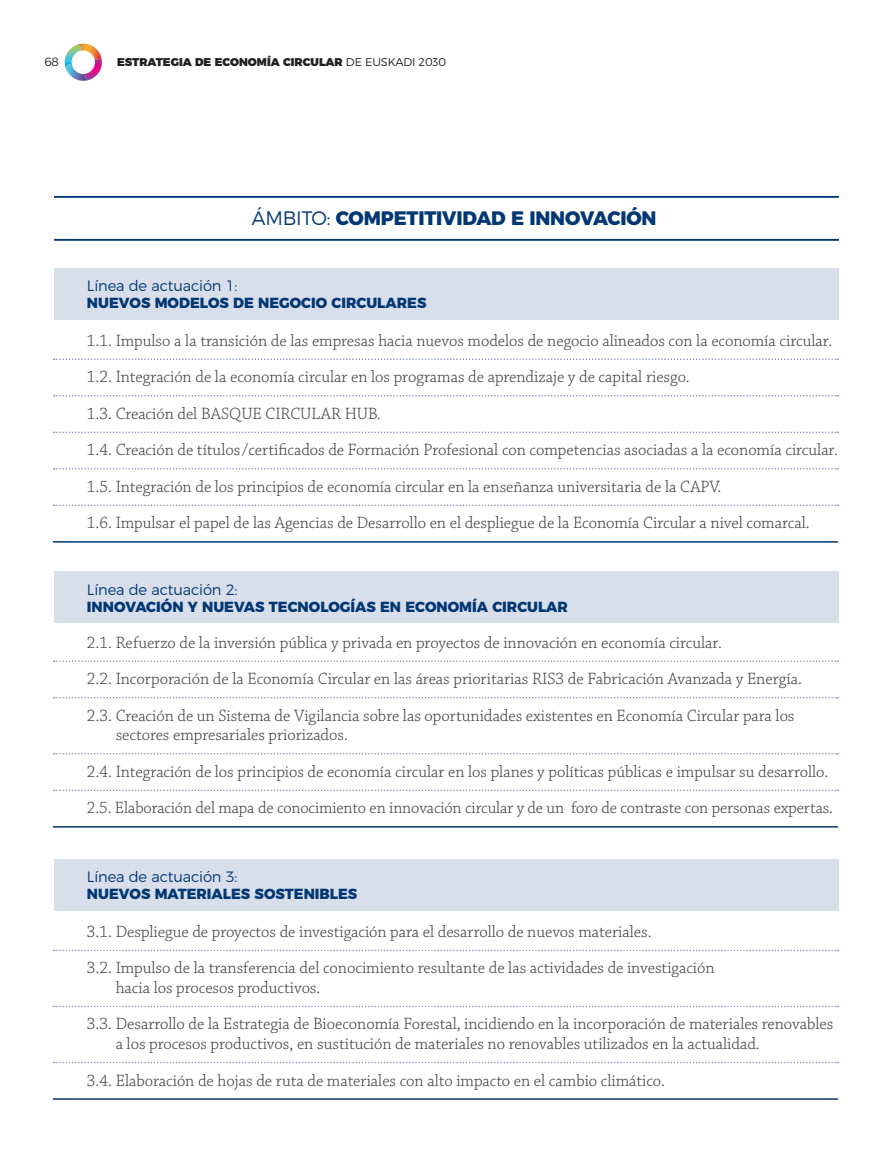
<style>
.page{position:relative;width:893px;height:1170px;background:#fff}
.page>*{position:absolute;margin:0;border:0;box-sizing:border-box;transform-origin:0 0}
.t1{font:800 19.5px "Montserrat";letter-spacing:-.01em;color:#013874}
.t2{font:300 17.25px/36.5px "Chaparral Pro";color:#3e3e3f}
.t3{font:300 15px "Montserrat";letter-spacing:-.01em;color:#013874}
.t4{font:800 14.7px "Montserrat";color:#013874}
.t5{font:300 12px "Montserrat";color:#231f20}
.t6{font:900 11.25px "Montserrat";color:#231f20}
.s1{font-weight:300}
</style>
<div class="page">
<svg style="left:64px;top:43px;width:38px;height:38px"></svg>
<svg style="left:54px;top:358px;width:784px;height:2px"></svg>
<svg style="left:54px;top:395px;width:784px;height:1px"></svg>
<svg style="left:54px;top:431px;width:784px;height:2px"></svg>
<svg style="left:54px;top:468px;width:784px;height:1px"></svg>
<svg style="left:54px;top:504px;width:784px;height:2px"></svg>
<hr style="left:53px;top:541px;width:785px;height:1px;background:#013874">
<svg style="left:54px;top:660px;width:784px;height:2px"></svg>
<svg style="left:54px;top:697px;width:784px;height:1px"></svg>
<svg style="left:54px;top:753px;width:784px;height:1px"></svg>
<svg style="left:54px;top:789px;width:784px;height:2px"></svg>
<hr style="left:53px;top:826px;width:785px;height:1px;background:#013874">
<svg style="left:54px;top:949px;width:784px;height:2px"></svg>
<svg style="left:54px;top:1005px;width:784px;height:2px"></svg>
<svg style="left:54px;top:1061px;width:784px;height:2px"></svg>
<hr style="left:53px;top:1098px;width:785px;height:1px;background:#013874">
<hr style="left:54px;top:239px;width:785px;height:2px;background:#013874">
<hr style="left:54px;top:196px;width:785px;height:2px;background:#013874">
<div style="left:54px;top:268px;width:785px;height:51px;background:#d9deeb"></div>
<div style="left:54px;top:571px;width:785px;height:52px;background:#d9deeb"></div>
<div style="left:54px;top:859px;width:785px;height:51px;background:#d9deeb"></div>
<p class="t5" style="left:44px;top:52px;width:16px">68</p>
<p class="t6" style="left:117px;top:53px;width:331px">ESTRATEGIA DE ECONOMÍA CIRCULAR <span class="s1">DE EUSKADI 2030</span></p>
<p class="t1" style="left:252px;top:202px;width:406px"><span class="s1">ÁMBITO:</span> COMPETITIVIDAD E INNOVACIÓN</p>
<p class="t3" style="left:87px;top:274px;width:152px">Línea de actuación 1:</p>
<p class="t4" style="left:87px;top:291px;width:341px">NUEVOS MODELOS DE NEGOCIO CIRCULARES</p>
<p class="t2" style="left:87px;top:323px;width:752px">1.1. Impulso a la transición de las empresas hacia nuevos modelos de negocio alineados con la economía circular.<br>1.2. Integración de la economía circular en los programas de aprendizaje y de capital riesgo.<br>1.3. Creación del BASQUE CIRCULAR HUB.<br>1.4. Creación de títulos/certificados de Formación Profesional con competencias asociadas a la economía circular.<br>1.5. Integración de los principios de economía circular en la enseñanza universitaria de la CAPV.<br>1.6. Impulsar el papel de las Agencias de Desarrollo en el despliegue de la Economía Circular a nivel comarcal.</p>
<p class="t3" style="left:87px;top:577px;width:152px">Línea de actuación 2:</p>
<p class="t4" style="left:87px;top:594px;width:482px">INNOVACIÓN Y NUEVAS TECNOLOGÍAS EN ECONOMÍA CIRCULAR</p>
<p class="t2" style="left:87px;top:624px;width:717px">2.1. Refuerzo de la inversión pública y privada en proyectos de innovación en economía circular.<br>2.2. Incorporación de la Economía Circular en las áreas prioritarias RIS3 de Fabricación Avanzada y Energía.<br>2.3. Creación de un Sistema de Vigilancia sobre las oportunidades existentes en Economía Circular para los</p>
<p class="t2" style="left:87px;top:717px;width:748px;text-indent:29px">sectores empresariales priorizados.<br>2.4. Integración de los principios de economía circular en los planes y políticas públicas e impulsar su desarrollo.<br>2.5. Elaboración del mapa de conocimiento en innovación circular y de un foro de contraste con personas expertas.</p>
<p class="t3" style="left:87px;top:865px;width:152px">Línea de actuación 3:</p>
<p class="t4" style="left:87px;top:882px;width:272px">NUEVOS MATERIALES SOSTENIBLES</p>
<p class="t2" style="left:87px;top:913px;width:629px">3.1. Despliegue de proyectos de investigación para el desarrollo de nuevos materiales.<br>3.2. Impulso de la transferencia del conocimiento resultante de las actividades de investigación</p>
<p class="t2" style="left:87px;top:969px;width:748px;text-indent:29px">hacia los procesos productivos.<br>3.3. Desarrollo de la Estrategia de Bioeconomía Forestal, incidiendo en la incorporación de materiales renovables</p>
<p class="t2" style="left:87px;top:1025px;width:674px;text-indent:29px">a los procesos productivos, en sustitución de materiales no renovables utilizados en la actualidad.<br>3.4. Elaboración de hojas de ruta de materiales con alto impacto en el cambio climático.</p>
</div>
